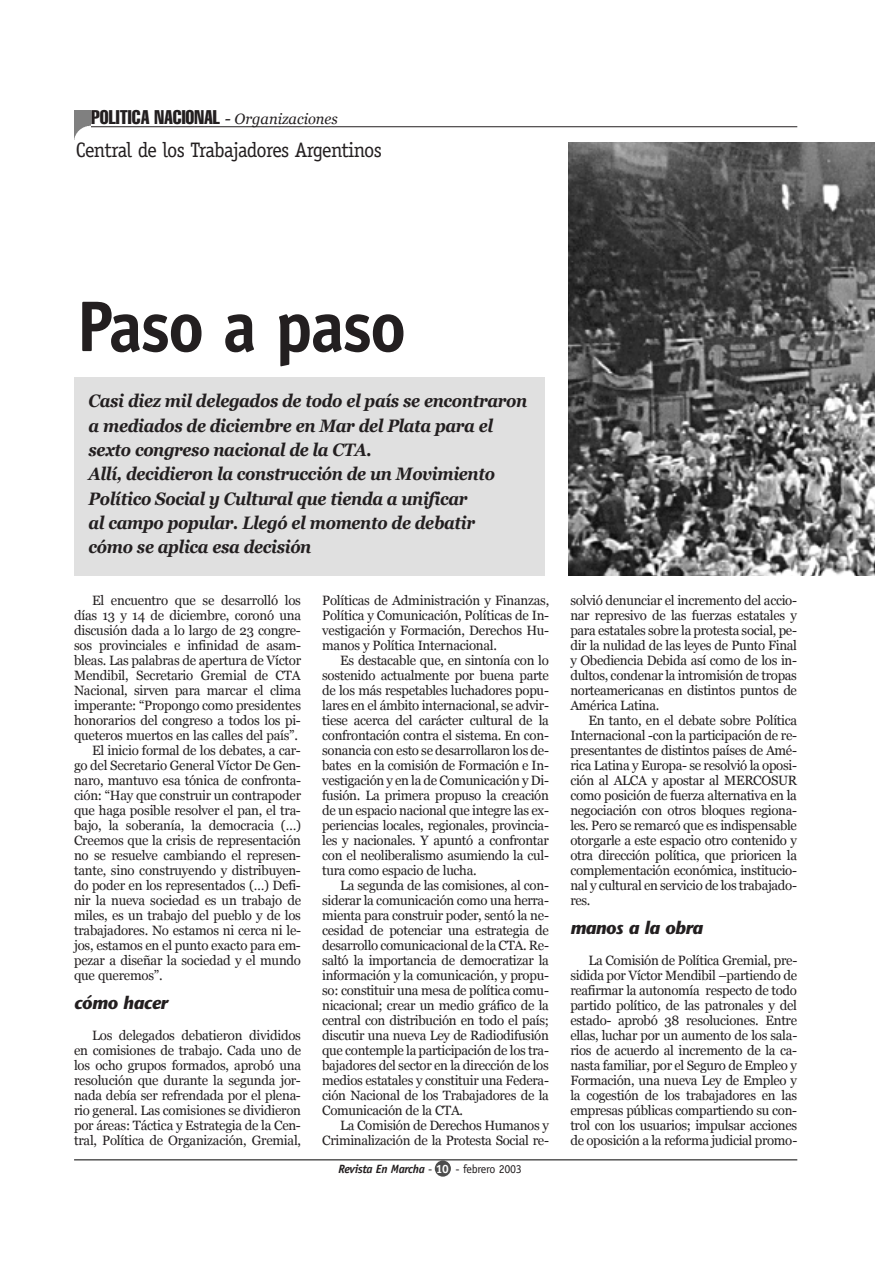
<style>
.page{position:relative;width:893px;height:1263px;background:#fff}
.page>*{position:absolute;margin:0;border:0;box-sizing:border-box;transform-origin:0 0}
.t1{font:700 72px "Officina Sans";letter-spacing:-.035em;color:#231f20}
.t2{font:21px "Officina Serif";letter-spacing:-.03em;color:#231f20}
.t3{font:extra-condensed 19.5px "Helvetica";color:#231f20}
.t4{font:italic 700 18px/24.3px "Georgia";letter-spacing:-.02em;color:#231f20;scale:.9 1}
.t5{font:italic 700 18px "Stone Sans";letter-spacing:-.025em;color:#231f20}
.t6{font:13.5px/15px "Georgia";letter-spacing:-.02em;color:#231f20;text-align:justify}
.t7{font:italic 700 12px "Officina Sans";letter-spacing:-.03em;color:#231f20}
.s1{font-family:"Georgia";font-style:italic;font-stretch:normal;font-size:16.5px}
.s2{font-family:"Georgia";font-style:italic;font-stretch:normal;font-size:15px}
.s3{font-weight:400;font-style:normal}
.s4{font-style:normal;color:#fff}
</style>
<div class="page">
<hr style="left:91px;top:126px;width:706px;height:1px;background:#231f20">
<img style="left:74px;top:110px;width:16px;height:30px">
<div style="left:435px;top:1161px;width:16px;height:16px;background:#4d4d4d;border-radius:50%"></div>
<div style="left:74px;top:377px;width:470px;height:198px;background:#e0e0e0"></div>
<img style="left:568px;top:143px;width:306px;height:432px">
<hr style="left:74px;top:1160px;width:723px;height:1px;background:#000">
<h3 class="t3" style="left:91px;top:110px;width:248px">POLITICA NACIONAL <span class="s1">-</span> <span class="s2">Organizaciones</span></h3>
<h2 class="t2" style="left:76px;top:142px;width:307px">Central de los Trabajadores Argentinos</h2>
<h1 class="t1" style="left:77px;top:299px;width:331px">Paso a paso</h1>
<p class="t4" style="left:89px;top:389px;width:489px">Casi diez mil delegados de todo el país se encontraron a mediados de diciembre en Mar del Plata para el sexto congreso nacional de la CTA.<br>Allí, decidieron la construcción de un Movimiento Político Social y Cultural que tienda a unificar<br>al campo popular. Llegó el momento de debatir<br>cómo se aplica esa decisión</p>
<p class="t6" style="left:92px;top:593px;width:210px">El encuentro que se desarrolló los</p>
<p class="t6" style="left:74px;top:608px;width:228px">días 13 y 14 de diciembre, coronó una</p>
<p class="t6" style="left:74px;top:623px;width:228px">discusión dada a lo largo de 23 congre-</p>
<p class="t6" style="left:74px;top:638px;width:228px">sos provinciales e infinidad de asam-</p>
<p class="t6" style="left:74px;top:653px;width:228px">bleas. Las palabras de apertura de Víctor</p>
<p class="t6" style="left:74px;top:668px;width:228px">Mendibil, Secretario Gremial de CTA</p>
<p class="t6" style="left:74px;top:683px;width:228px">Nacional, sirven para marcar el clima</p>
<p class="t6" style="left:74px;top:698px;width:228px">imperante: “Propongo como presidentes</p>
<p class="t6" style="left:74px;top:713px;width:228px">honorarios del congreso a todos los pi-</p>
<p class="t6" style="left:74px;top:728px;width:225px">queteros muertos en las calles del país”.</p>
<p class="t6" style="left:92px;top:743px;width:210px">El inicio formal de los debates, a car-</p>
<p class="t6" style="left:74px;top:758px;width:228px">go del Secretario General Víctor De Gen-</p>
<p class="t6" style="left:74px;top:773px;width:228px">naro, mantuvo esa tónica de confronta-</p>
<p class="t6" style="left:74px;top:788px;width:228px">ción: “Hay que construir un contrapoder</p>
<p class="t6" style="left:74px;top:803px;width:228px">que haga posible resolver el pan, el tra-</p>
<p class="t6" style="left:74px;top:818px;width:228px">bajo, la soberanía, la democracia (…)</p>
<p class="t6" style="left:74px;top:833px;width:228px">Creemos que la crisis de representación</p>
<p class="t6" style="left:74px;top:848px;width:228px">no se resuelve cambiando el represen-</p>
<p class="t6" style="left:74px;top:863px;width:228px">tante, sino construyendo y distribuyen-</p>
<p class="t6" style="left:74px;top:878px;width:228px">do poder en los representados (…) Defi-</p>
<p class="t6" style="left:74px;top:893px;width:228px">nir la nueva sociedad es un trabajo de</p>
<p class="t6" style="left:74px;top:908px;width:228px">miles, es un trabajo del pueblo y de los</p>
<p class="t6" style="left:74px;top:923px;width:228px">trabajadores. No estamos ni cerca ni le-</p>
<p class="t6" style="left:74px;top:938px;width:228px">jos, estamos en el punto exacto para em-</p>
<p class="t6" style="left:74px;top:953px;width:228px">pezar a diseñar la sociedad y el mundo</p>
<p class="t6" style="left:74px;top:968px;width:90px">que queremos”.</p>
<h3 class="t5" style="left:74px;top:996px;width:95px">cómo hacer</h3>
<p class="t6" style="left:74px;top:1028px;width:228px;text-indent:18px">Los delegados debatieron divididos en comisiones de trabajo. Cada uno de los ocho grupos formados, aprobó una resolución que durante la segunda jor&shy;nada debía ser refrendada por el plena&shy;rio general. Las comisiones se dividieron por áreas: Táctica y Estrategia de la Cen&shy;tral, Política de Organización, Gremial,</p>
<p class="t6" style="left:322px;top:593px;width:228px">Políticas de Administración y Finanzas, Política y Comunicación, Políticas de In&shy;vestigación y Formación, Derechos Hu&shy;manos y Política Internacional.</p>
<p class="t6" style="left:322px;top:653px;width:228px;text-indent:18px">Es destacable que, en sintonía con lo sostenido actualmente por buena parte de los más respetables luchadores popu&shy;lares en el ámbito internacional, se advir&shy;tiese acerca del carácter cultural de la confrontación contra el sistema. En con&shy;sonancia con esto se desarrollaron los de&shy;bates en la comisión de Formación e In&shy;vestigación y en la de Comunicación y Di&shy;fusión. La primera propuso la creación de un espacio nacional que integre las ex&shy;periencias locales, regionales, provincia&shy;les y nacionales. Y apuntó a confrontar con el neoliberalismo asumiendo la cul&shy;tura como espacio de lucha.</p>
<p class="t6" style="left:322px;top:878px;width:228px;text-indent:18px">La segunda de las comisiones, al con&shy;siderar la comunicación como una herra&shy;mienta para construir poder, sentó la ne&shy;cesidad de potenciar una estrategia de desarrollo comunicacional de la CTA. Re&shy;saltó la importancia de democratizar la información y la comunicación, y propu&shy;so: constituir una mesa de política comu&shy;nicacional; crear un medio gráfico de la central con distribución en todo el país; discutir una nueva Ley de Radiodifusión que contemple la participación de los tra&shy;bajadores del sector en la dirección de los medios estatales y constituir una Federa&shy;ción Nacional de los Trabajadores de la Comunicación de la CTA.</p>
<p class="t6" style="left:322px;top:1118px;width:228px;text-align:right">La Comisión de Derechos Humanos y<br>Criminalización de la Protesta Social re-</p>
<p class="t7" style="left:338px;top:1164px;width:185px">Revista En Marcha <span class="s3">-</span> <span class="s4">10</span> <span class="s3">- febrero 2003</span></p>
<p class="t6" style="left:570px;top:593px;width:228px">solvió denunciar el incremento del accio&shy;nar represivo de las fuerzas estatales y para estatales sobre la protesta social, pe&shy;dir la nulidad de las leyes de Punto Final y Obediencia Debida así como de los in&shy;dultos, condenar la intromisión de tropas norteamericanas en distintos puntos de América Latina.</p>
<p class="t6" style="left:570px;top:713px;width:228px;text-indent:18px">En tanto, en el debate sobre Política Internacional -con la participación de re&shy;presentantes de distintos países de Amé&shy;rica Latina y Europa- se resolvió la oposi&shy;ción al ALCA y apostar al MERCOSUR como posición de fuerza alternativa en la negociación con otros bloques regiona&shy;les. Pero se remarcó que es indispensable otorgarle a este espacio otro contenido y otra dirección política, que prioricen la complementación económica, institucio&shy;nal y cultural en servicio de los trabajado&shy;res.</p>
<h3 class="t5" style="left:570px;top:921px;width:134px">manos a la obra</h3>
<p class="t6" style="left:570px;top:953px;width:228px;text-indent:18px">La Comisión de Política Gremial, pre&shy;sidida por Víctor Mendibil –partiendo de reafirmar la autonomía respecto de todo partido político, de las patronales y del estado- aprobó 38 resoluciones. Entre ellas, luchar por un aumento de los sala&shy;rios de acuerdo al incremento de la ca&shy;nasta familiar, por el Seguro de Empleo y Formación, una nueva Ley de Empleo y la cogestión de los trabajadores en las empresas públicas compartiendo su con&shy;trol con los usuarios; impulsar acciones de oposición a la reforma judicial promo-</p>
</div>
